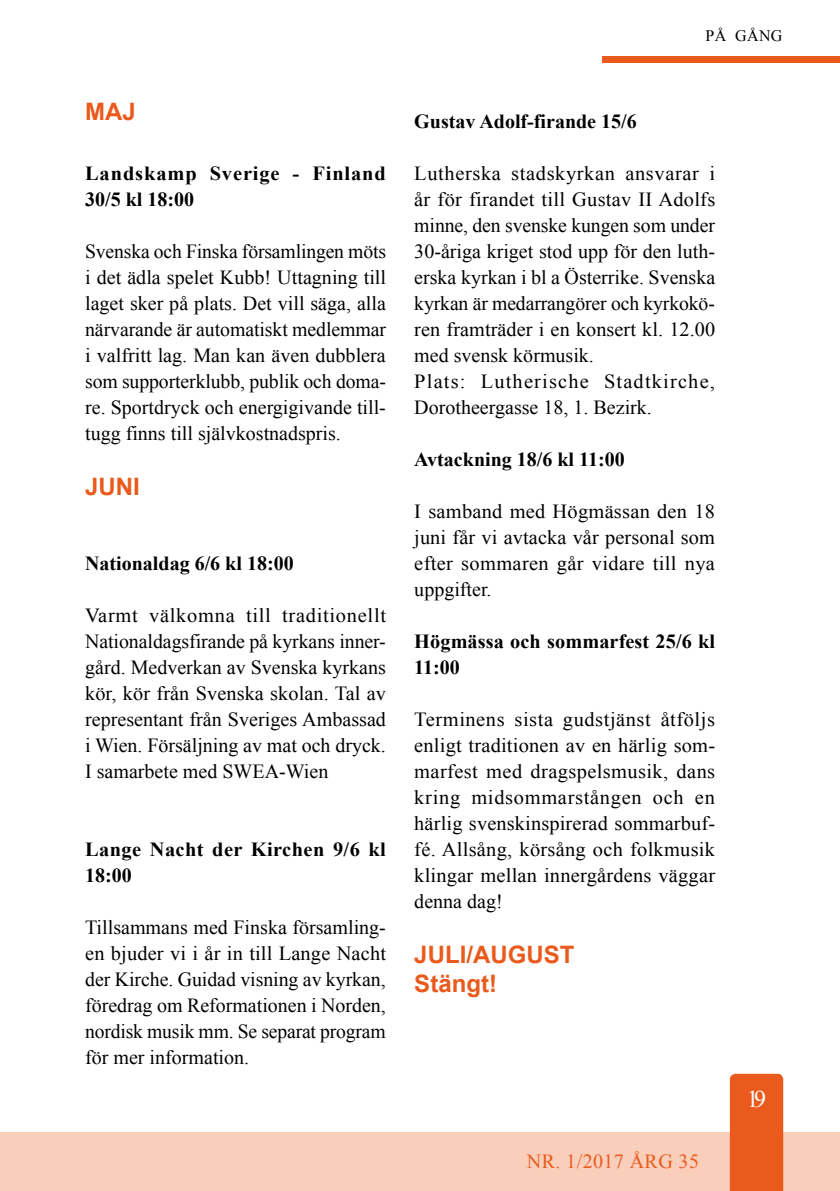
<style>
.page{position:relative;width:840px;height:1191px;background:#fff}
.page>*{position:absolute;margin:0;border:0;box-sizing:border-box;transform-origin:0 0}
.t1{font:700 24px/28.8px "Arial";color:#ea5a1c}
.t2{font:24px "Times New Roman";color:#fff}
.t3{font:20px/26px "Times New Roman";color:#000;text-align:justify}
.t4{font:700 20px/26px "Times New Roman";letter-spacing:.005em;color:#000}
.t5{font:700 20px/26px "Times New Roman";letter-spacing:.045em;color:#000}
.t6{font:20px "Times New Roman";letter-spacing:.02em;color:#ea5a1c}
.t7{font:16px "Times New Roman";letter-spacing:.02em;color:#000}
</style>
<div class="page">
<div style="left:0;top:1132px;width:839px;height:59px;background:#f9cebb"></div>
<div style="left:729px;top:1073px;width:53px;height:118px;background:#ea5a1c"></div>
<div style="left:602px;top:56px;width:237px;height:7px;background:#ea5a1c"></div>
<p class="t1" style="left:85px;top:98px;width:52px">MAJ</p>
<p class="t5" style="left:85px;top:160px;width:302px">Landskamp Sverige - Finland<br>30/5 kl 18:00</p>
<p class="t3" style="left:85px;top:238px;width:302px">Svenska och Finska församlingen möts i det ädla spelet Kubb! Uttagning till laget sker på plats. Det vill säga, alla närvarande är automatiskt medlemmar i valfritt lag. Man kan även dubblera som supporterklubb, publik och doma&shy;re. Sportdryck och energigivande till&shy;tugg finns till självkostnadspris.</p>
<p class="t1" style="left:85px;top:473px;width:28px">JUNI</p>
<p class="t4" style="left:85px;top:550px;width:210px">Nationaldag 6/6 kl 18:00</p>
<p class="t3" style="left:85px;top:602px;width:302px">Varmt välkomna till traditionellt Nationaldagsfirande på kyrkans inner&shy;gård. Medverkan av Svenska kyrkans kör, kör från Svenska skolan. Tal av representant från Sveriges Ambassad i Wien. Försäljning av mat och dryck.<br>I samarbete med SWEA-Wien</p>
<p class="t4" style="left:85px;top:836px;width:302px">Lange Nacht der Kirchen 9/6 kl<br>18:00</p>
<p class="t3" style="left:85px;top:914px;width:302px">Tillsammans med Finska församling&shy;en bjuder vi i år in till Lange Nacht der Kirche. Guidad visning av kyrkan, föredrag om Reformationen i Norden, nordisk musik mm. Se separat program för mer information.</p>
<p class="t7" style="left:705px;top:26px;width:78px">PÅ GÅNG</p>
<p class="t4" style="left:414px;top:108px;width:224px">Gustav Adolf-firande 15/6</p>
<p class="t3" style="left:414px;top:160px;width:302px;text-align:left">Lutherska stadskyrkan ansvarar i år för firandet till Gustav II Adolfs minne, den svenske kungen som under 30-åriga kriget stod upp för den luth&shy;erska kyrkan i bl a Österrike. Svenska kyrkan är medarrangörer och kyrkokö&shy;ren framträder i en konsert kl. 12.00 med svensk körmusik.<br>Plats: Lutherische Stadtkirche, Dorotheergasse 18, 1. Bezirk.</p>
<p class="t4" style="left:414px;top:446px;width:212px">Avtackning 18/6 kl 11:00</p>
<p class="t3" style="left:414px;top:498px;width:302px">I samband med Högmässan den 18 juni får vi avtacka vår personal som efter sommaren går vidare till nya uppgifter.</p>
<p class="t4" style="left:414px;top:628px;width:302px">Högmässa och sommarfest 25/6 kl<br>11:00</p>
<p class="t3" style="left:414px;top:706px;width:302px">Terminens sista gudstjänst åtföljs enligt traditionen av en härlig som&shy;marfest med dragspelsmusik, dans kring midsommarstången och en härlig svenskinspirerad sommarbuf&shy;fé. Allsång, körsång och folkmusik klingar mellan innergårdens väggar denna dag!</p>
<p class="t1" style="left:414px;top:941px;width:129px">JULI/AUGUST<br>Stängt!</p>
<p class="t6" style="left:526px;top:1150px;width:173px">NR. 1/2017 ÅRG 35</p>
<p class="t2" style="left:746px;top:1085px;width:21px">19</p>
</div>
